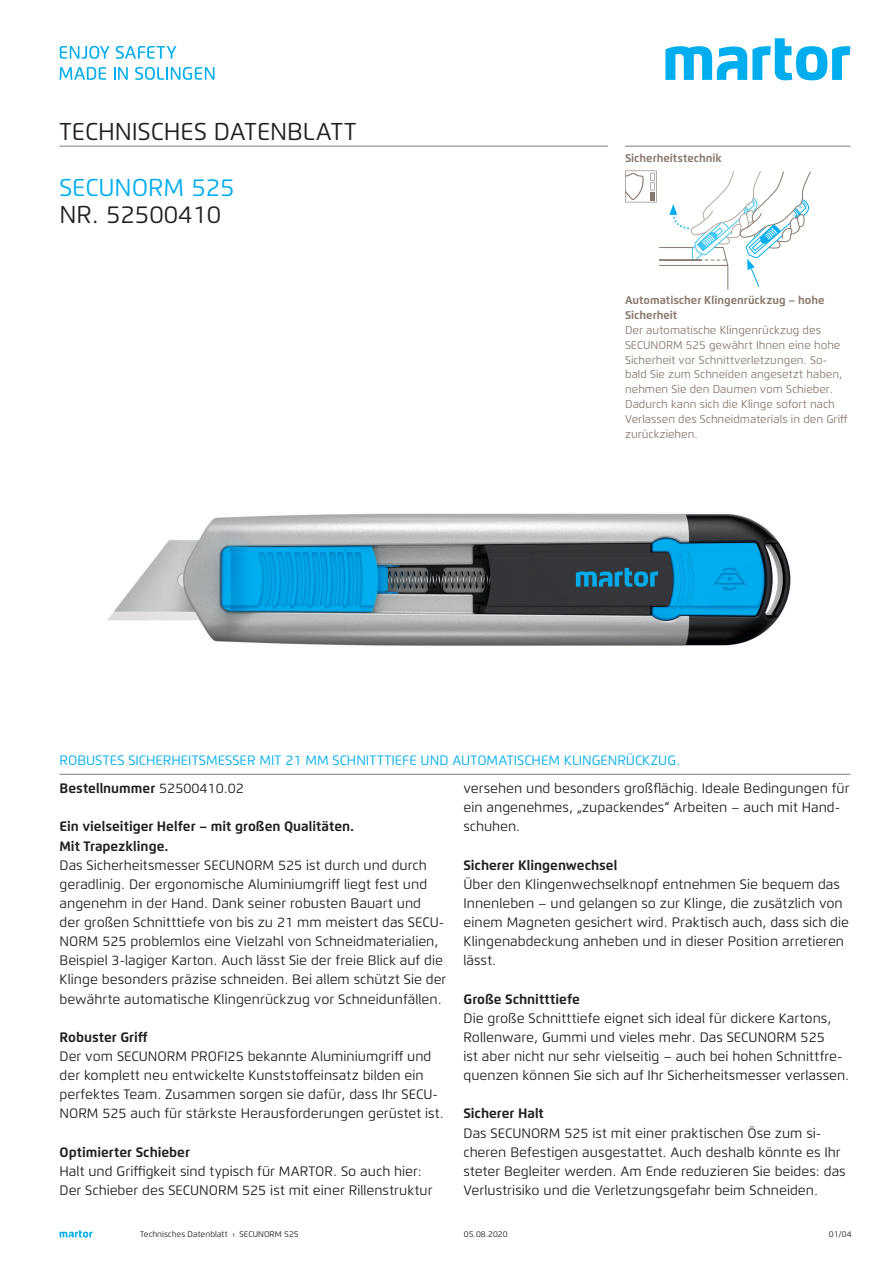
<style>
.page{position:relative;width:893px;height:1263px;background:#fff}
.page>*{position:absolute;margin:0;border:0;box-sizing:border-box;transform-origin:0 0}
.t1{font:24.3px "Flexo";color:#231f20}
.t2{font:24.3px "Flexo";color:#00aeef}
.t3{font:13.65px/19.2px "Flexo";color:#231f20}
.t4{font:700 13.65px/19px "Flexo";color:#231f20}
.t5{font:13.65px/27.6px "Flexo";color:#00aeef}
.t6{font:11.25px/14.9px "Flexo";color:#89786e}
.t7{font:700 11.25px/14.9px "Flexo";color:#89786e}
.t8{font:8.25px "Flexo";color:#231f20}
.s1{font-weight:700;color:#231f20}
.s2{color:#231f20}
</style>
<div class="page">
<svg style="left:60px;top:1230px;width:32px;height:7px"></svg>
<img style="left:107px;top:513px;width:684px;height:133px">
<svg style="left:625px;top:171px;width:186px;height:119px"></svg>
<div style="left:650px;top:192px;width:5px;height:8px;background:#89786e"></div>
<svg style="left:665px;top:38px;width:185px;height:42px"></svg>
<svg style="left:60px;top:46px;width:50px;height:13px"></svg>
<svg style="left:116px;top:46px;width:60px;height:13px"></svg>
<svg style="left:60px;top:67px;width:46px;height:13px"></svg>
<svg style="left:114px;top:67px;width:14px;height:13px"></svg>
<svg style="left:135px;top:67px;width:80px;height:13px"></svg>
<hr style="left:60px;top:774px;width:790px;height:1px;background:#89786e">
<hr style="left:625px;top:146px;width:225px;height:1px;background:#89786e">
<hr style="left:60px;top:146px;width:548px;height:1px;background:#89786e">
<h1 class="t1" style="left:60px;top:117px;width:298px">TECHNISCHES DATENBLATT</h1>
<h1 class="t2" style="left:60px;top:172px;width:177px">SECUNORM 525</h1>
<h1 class="t1" style="left:60px;top:200px;width:163px">NR. 52500410</h1>
<p class="t7" style="left:625px;top:150px;width:98px">Sicherheitstechnik</p>
<p class="t7" style="left:625px;top:293px;width:201px">Automatischer Klingenrückzug – hohe<br>Sicherheit</p>
<p class="t6" style="left:625px;top:322px;width:224px">Der automatische Klingenrückzug des SECUNORM 525 gewährt Ihnen eine hohe Sicherheit vor Schnittverletzungen. So&shy;bald Sie zum Schneiden angesetzt haben, nehmen Sie den Daumen vom Schieber.<br>Dadurch kann sich die Klinge sofort nach Verlassen des Schneidmaterials in den Griff zurückziehen.</p>
<p class="t5" style="left:60px;top:747px;width:622px">ROBUSTES SICHERHEITSMESSER MIT 21 MM SCHNITTTIEFE UND AUTOMATISCHEM KLINGENRÜCKZUG.<br><span class="s1">Bestellnummer</span> <span class="s2">52500410.02</span></p>
<p class="t4" style="left:60px;top:817px;width:296px">Ein vielseitiger Helfer – mit großen Qualitäten.<br>Mit Trapezklinge.</p>
<p class="t3" style="left:60px;top:855px;width:388px">Das Sicherheitsmesser SECUNORM 525 ist durch und durch geradlinig. Der ergonomische Aluminiumgriff liegt fest und angenehm in der Hand. Dank seiner robusten Bauart und<br>der großen Schnitttiefe von bis zu 21 mm meistert das SECU-NORM 525 problemlos eine Vielzahl von Schneidmaterialien, Beispiel 3-lagiger Karton. Auch lässt Sie der freie Blick auf die Klinge besonders präzise schneiden. Bei allem schützt Sie der bewährte automatische Klingenrückzug vor Schneidunfällen.</p>
<p class="t4" style="left:60px;top:1027px;width:90px">Robuster Griff</p>
<p class="t3" style="left:60px;top:1046px;width:386px">Der vom SECUNORM PROFI25 bekannte Aluminiumgriff und der komplett neu entwickelte Kunststoffeinsatz bilden ein perfektes Team. Zusammen sorgen sie dafür, dass Ihr SECU-NORM 525 auch für stärkste Herausforderungen gerüstet ist.</p>
<p class="t4" style="left:60px;top:1142px;width:132px">Optimierter Schieber</p>
<p class="t3" style="left:60px;top:1161px;width:375px">Halt und Griffigkeit sind typisch für MARTOR. So auch hier:<br>Der Schieber des SECUNORM 525 ist mit einer Rillenstruktur</p>
<p class="t3" style="left:463px;top:779px;width:387px">versehen und besonders großflächig. Ideale Bedingungen für ein angenehmes, „zupackendes“ Arbeiten – auch mit Hand&shy;schuhen.</p>
<p class="t4" style="left:463px;top:855px;width:155px">Sicherer Klingenwechsel</p>
<p class="t3" style="left:463px;top:874px;width:387px">Über den Klingenwechselknopf entnehmen Sie bequem das Innenleben – und gelangen so zur Klinge, die zusätzlich von einem Magneten gesichert wird. Praktisch auch, dass sich die Klingenabdeckung anheben und in dieser Position arretieren lässt.</p>
<p class="t4" style="left:463px;top:989px;width:118px">Große Schnitttiefe</p>
<p class="t3" style="left:463px;top:1008px;width:387px">Die große Schnitttiefe eignet sich ideal für dickere Kartons, Rollenware, Gummi und vieles mehr. Das SECUNORM 525<br>ist aber nicht nur sehr vielseitig – auch bei hohen Schnittfre&shy;quenzen können Sie sich auf Ihr Sicherheitsmesser verlassen.</p>
<p class="t4" style="left:463px;top:1104px;width:82px">Sicherer Halt</p>
<p class="t3" style="left:463px;top:1123px;width:384px">Das SECUNORM 525 ist mit einer praktischen Öse zum si&shy;cheren Befestigen ausgestattet. Auch deshalb könnte es Ihr steter Begleiter werden. Am Ende reduzieren Sie beides: das Verlustrisiko und die Verletzungsgefahr beim Schneiden.</p>
<p class="t8" style="left:140px;top:1229px;width:160px">Technisches Datenblatt › SECUNORM 525</p>
<p class="t8" style="left:464px;top:1229px;width:45px">05.08.2020</p>
<p class="t8" style="left:829px;top:1229px;width:24px">01/04</p>
</div>
